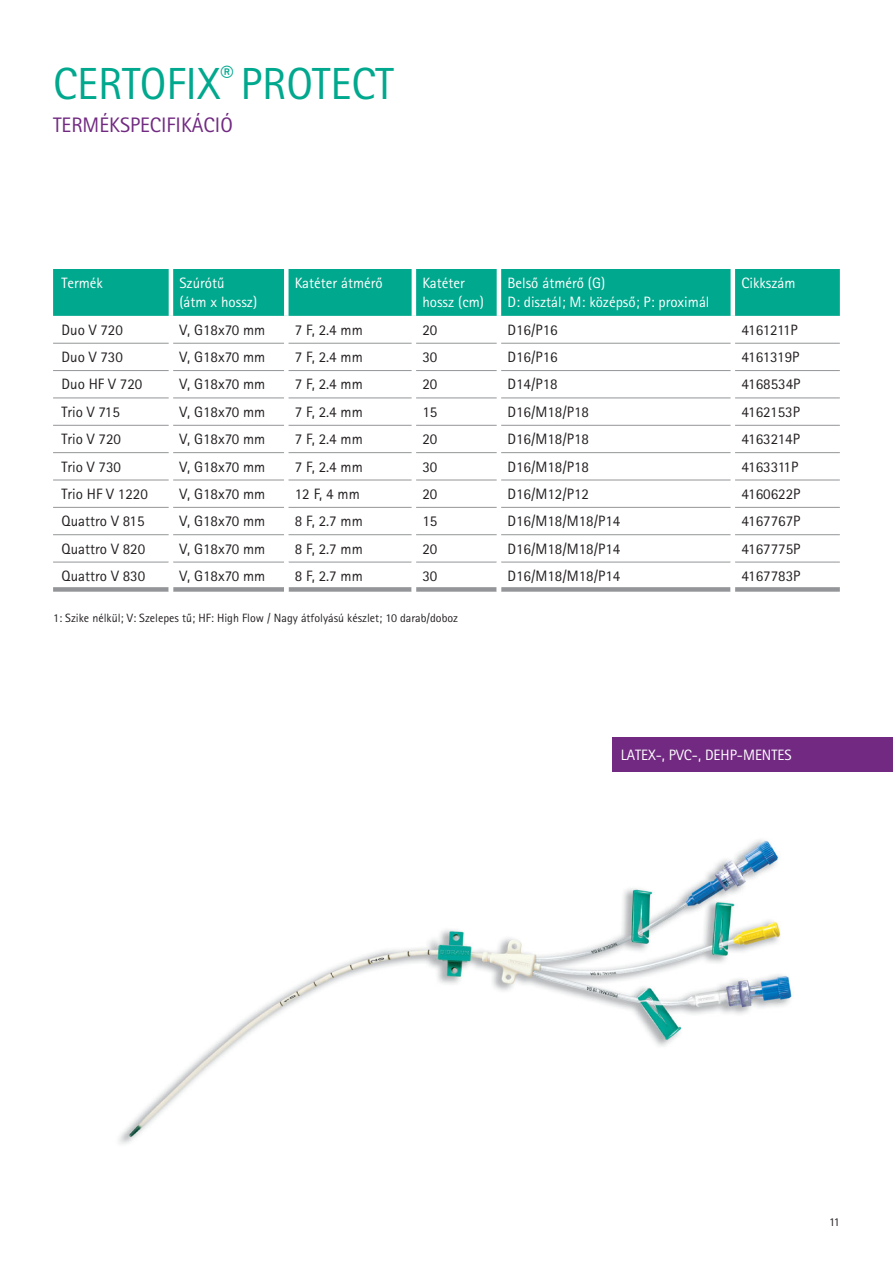
<style>
.page{position:relative;width:893px;height:1263px;background:#fff}
.page>*{position:absolute;margin:0;border:0;box-sizing:border-box;transform-origin:0 0}
.t1{font:45px "Rotis Sans Serif Pro";color:#00a88e}
.t2{font:21px "Rotis Sans Serif Pro";color:#712981}
.t3{font:15px "Rotis Sans Serif Pro";color:#231f20}
.t4{font:15px/19.5px "Rotis Sans Serif Pro";color:#fff}
.t5{font:15px "Rotis Sans Serif Pro";letter-spacing:-.035em;color:#231f20}
.t6{font:12px "Rotis Sans Serif Pro";color:#231f20}
</style>
<div class="page">
<div style="left:53px;top:269px;width:787px;height:47px;background:#00a88e"></div>
<hr style="left:169px;top:269px;width:4px;height:47px;background:#fff">
<hr style="left:284px;top:269px;width:4px;height:47px;background:#fff">
<hr style="left:412px;top:269px;width:4px;height:47px;background:#fff">
<hr style="left:497px;top:269px;width:4px;height:47px;background:#fff">
<hr style="left:53px;top:343px;width:116px;height:1px;background:#939598">
<hr style="left:173px;top:343px;width:111px;height:1px;background:#939598">
<hr style="left:288px;top:343px;width:124px;height:1px;background:#939598">
<hr style="left:416px;top:343px;width:81px;height:1px;background:#939598">
<hr style="left:501px;top:343px;width:229px;height:1px;background:#939598">
<hr style="left:735px;top:343px;width:105px;height:1px;background:#939598">
<hr style="left:53px;top:370px;width:116px;height:1px;background:#939598">
<hr style="left:173px;top:370px;width:111px;height:1px;background:#939598">
<hr style="left:288px;top:370px;width:124px;height:1px;background:#939598">
<hr style="left:416px;top:370px;width:81px;height:1px;background:#939598">
<hr style="left:501px;top:370px;width:229px;height:1px;background:#939598">
<hr style="left:735px;top:370px;width:105px;height:1px;background:#939598">
<hr style="left:53px;top:398px;width:116px;height:1px;background:#939598">
<hr style="left:173px;top:398px;width:111px;height:1px;background:#939598">
<hr style="left:288px;top:398px;width:124px;height:1px;background:#939598">
<hr style="left:416px;top:398px;width:81px;height:1px;background:#939598">
<hr style="left:501px;top:398px;width:229px;height:1px;background:#939598">
<hr style="left:735px;top:398px;width:105px;height:1px;background:#939598">
<hr style="left:53px;top:425px;width:116px;height:1px;background:#939598">
<hr style="left:173px;top:425px;width:111px;height:1px;background:#939598">
<hr style="left:288px;top:425px;width:124px;height:1px;background:#939598">
<hr style="left:416px;top:425px;width:81px;height:1px;background:#939598">
<hr style="left:501px;top:425px;width:229px;height:1px;background:#939598">
<hr style="left:735px;top:425px;width:105px;height:1px;background:#939598">
<hr style="left:53px;top:452px;width:116px;height:1px;background:#939598">
<hr style="left:173px;top:452px;width:111px;height:1px;background:#939598">
<hr style="left:288px;top:452px;width:124px;height:1px;background:#939598">
<hr style="left:416px;top:452px;width:81px;height:1px;background:#939598">
<hr style="left:501px;top:452px;width:229px;height:1px;background:#939598">
<hr style="left:735px;top:452px;width:105px;height:1px;background:#939598">
<hr style="left:53px;top:480px;width:116px;height:1px;background:#939598">
<hr style="left:173px;top:480px;width:111px;height:1px;background:#939598">
<hr style="left:288px;top:480px;width:124px;height:1px;background:#939598">
<hr style="left:416px;top:480px;width:81px;height:1px;background:#939598">
<hr style="left:501px;top:480px;width:229px;height:1px;background:#939598">
<hr style="left:735px;top:480px;width:105px;height:1px;background:#939598">
<hr style="left:53px;top:507px;width:116px;height:1px;background:#939598">
<hr style="left:173px;top:507px;width:111px;height:1px;background:#939598">
<hr style="left:288px;top:507px;width:124px;height:1px;background:#939598">
<hr style="left:416px;top:507px;width:81px;height:1px;background:#939598">
<hr style="left:501px;top:507px;width:229px;height:1px;background:#939598">
<hr style="left:735px;top:507px;width:105px;height:1px;background:#939598">
<hr style="left:53px;top:534px;width:116px;height:1px;background:#939598">
<hr style="left:173px;top:534px;width:111px;height:1px;background:#939598">
<hr style="left:288px;top:534px;width:124px;height:1px;background:#939598">
<hr style="left:416px;top:534px;width:81px;height:1px;background:#939598">
<hr style="left:501px;top:534px;width:229px;height:1px;background:#939598">
<hr style="left:735px;top:534px;width:105px;height:1px;background:#939598">
<hr style="left:53px;top:562px;width:116px;height:1px;background:#939598">
<hr style="left:173px;top:562px;width:111px;height:1px;background:#939598">
<hr style="left:288px;top:562px;width:124px;height:1px;background:#939598">
<hr style="left:416px;top:562px;width:81px;height:1px;background:#939598">
<hr style="left:501px;top:562px;width:229px;height:1px;background:#939598">
<hr style="left:735px;top:562px;width:105px;height:1px;background:#939598">
<div style="left:730px;top:269px;width:5px;height:47px;background:#fff"></div>
<div style="left:53px;top:587px;width:116px;height:5px;background:#939598"></div>
<div style="left:173px;top:587px;width:111px;height:5px;background:#939598"></div>
<div style="left:288px;top:587px;width:124px;height:5px;background:#939598"></div>
<div style="left:416px;top:587px;width:81px;height:5px;background:#939598"></div>
<div style="left:501px;top:587px;width:229px;height:5px;background:#939598"></div>
<div style="left:735px;top:587px;width:105px;height:5px;background:#939598"></div>
<img style="left:118px;top:839px;width:675px;height:305px">
<div style="left:612px;top:738px;width:281px;height:34px;background:#712981"></div>
<h1 class="t1" style="left:53px;top:67px;width:342px">CERTOFIX<sup>®</sup> PROTECT</h1>
<h2 class="t2" style="left:53px;top:117px;width:181px">TERMÉKSPECIFIKÁCIÓ</h2>
<p class="t4" style="left:62px;top:274px;width:43px">Termék</p>
<p class="t4" style="left:179px;top:274px;width:79px">Szúrótű<br>(átm x hossz)</p>
<p class="t4" style="left:295px;top:274px;width:90px">Katéter átmérő</p>
<p class="t4" style="left:422px;top:274px;width:63px">Katéter hossz (cm)</p>
<p class="t4" style="left:507px;top:274px;width:204px">Belső átmérő (G)<br>D: disztál; M: középső; P: proximál</p>
<p class="t4" style="left:741px;top:274px;width:56px">Cikkszám</p>
<p class="t3" style="left:62px;top:324px;width:63px">Duo V 720</p>
<p class="t3" style="left:179px;top:324px;width:87px">V, G18x70 mm</p>
<p class="t3" style="left:295px;top:324px;width:70px">7 F, 2.4 mm</p>
<p class="t3" style="left:422px;top:324px;width:16px">20</p>
<p class="t3" style="left:507px;top:324px;width:52px">D16/P16</p>
<p class="t5" style="left:741px;top:324px;width:58px">4161211P</p>
<p class="t3" style="left:62px;top:351px;width:63px">Duo V 730</p>
<p class="t3" style="left:179px;top:351px;width:87px">V, G18x70 mm</p>
<p class="t3" style="left:295px;top:351px;width:70px">7 F, 2.4 mm</p>
<p class="t3" style="left:422px;top:351px;width:16px">30</p>
<p class="t3" style="left:507px;top:351px;width:52px">D16/P16</p>
<p class="t3" style="left:741px;top:351px;width:60px">4161319P</p>
<p class="t3" style="left:62px;top:379px;width:82px">Duo HF V 720</p>
<p class="t3" style="left:179px;top:379px;width:87px">V, G18x70 mm</p>
<p class="t3" style="left:295px;top:379px;width:70px">7 F, 2.4 mm</p>
<p class="t3" style="left:422px;top:379px;width:16px">20</p>
<p class="t3" style="left:507px;top:379px;width:52px">D14/P18</p>
<p class="t3" style="left:741px;top:379px;width:61px">4168534P</p>
<p class="t3" style="left:62px;top:406px;width:60px">Trio V 715</p>
<p class="t3" style="left:179px;top:406px;width:87px">V, G18x70 mm</p>
<p class="t3" style="left:295px;top:406px;width:70px">7 F, 2.4 mm</p>
<p class="t3" style="left:422px;top:406px;width:16px">15</p>
<p class="t3" style="left:507px;top:406px;width:83px">D16/M18/P18</p>
<p class="t3" style="left:741px;top:406px;width:60px">4162153P</p>
<p class="t3" style="left:62px;top:433px;width:61px">Trio V 720</p>
<p class="t3" style="left:179px;top:433px;width:87px">V, G18x70 mm</p>
<p class="t3" style="left:295px;top:433px;width:70px">7 F, 2.4 mm</p>
<p class="t3" style="left:422px;top:433px;width:16px">20</p>
<p class="t3" style="left:507px;top:433px;width:83px">D16/M18/P18</p>
<p class="t3" style="left:741px;top:433px;width:60px">4163214P</p>
<p class="t3" style="left:62px;top:461px;width:61px">Trio V 730</p>
<p class="t3" style="left:179px;top:461px;width:87px">V, G18x70 mm</p>
<p class="t3" style="left:295px;top:461px;width:70px">7 F, 2.4 mm</p>
<p class="t3" style="left:422px;top:461px;width:16px">30</p>
<p class="t3" style="left:507px;top:461px;width:83px">D16/M18/P18</p>
<p class="t3" style="left:741px;top:461px;width:58px">4163311P</p>
<p class="t3" style="left:62px;top:488px;width:88px">Trio HF V 1220</p>
<p class="t3" style="left:179px;top:488px;width:87px">V, G18x70 mm</p>
<p class="t3" style="left:295px;top:488px;width:66px">12 F, 4 mm</p>
<p class="t3" style="left:422px;top:488px;width:16px">20</p>
<p class="t3" style="left:507px;top:488px;width:83px">D16/M12/P12</p>
<p class="t3" style="left:741px;top:488px;width:61px">4160622P</p>
<p class="t3" style="left:62px;top:515px;width:85px">Quattro V 815</p>
<p class="t3" style="left:179px;top:515px;width:87px">V, G18x70 mm</p>
<p class="t3" style="left:295px;top:515px;width:70px">8 F, 2.7 mm</p>
<p class="t3" style="left:422px;top:515px;width:16px">15</p>
<p class="t3" style="left:507px;top:515px;width:115px">D16/M18/M18/P14</p>
<p class="t3" style="left:741px;top:515px;width:61px">4167767P</p>
<p class="t3" style="left:62px;top:543px;width:85px">Quattro V 820</p>
<p class="t3" style="left:179px;top:543px;width:87px">V, G18x70 mm</p>
<p class="t3" style="left:295px;top:543px;width:70px">8 F, 2.7 mm</p>
<p class="t3" style="left:422px;top:543px;width:16px">20</p>
<p class="t3" style="left:507px;top:543px;width:115px">D16/M18/M18/P14</p>
<p class="t3" style="left:741px;top:543px;width:61px">4167775P</p>
<p class="t3" style="left:62px;top:570px;width:85px">Quattro V 830</p>
<p class="t3" style="left:179px;top:570px;width:87px">V, G18x70 mm</p>
<p class="t3" style="left:295px;top:570px;width:70px">8 F, 2.7 mm</p>
<p class="t3" style="left:422px;top:570px;width:16px">30</p>
<p class="t3" style="left:507px;top:570px;width:115px">D16/M18/M18/P14</p>
<p class="t3" style="left:741px;top:570px;width:61px">4167783P</p>
<p class="t6" style="left:53px;top:614px;width:406px">1: Szike nélkül; V: Szelepes tű; HF: High Flow / Nagy átfolyású készlet; 10 darab/doboz</p>
<p class="t4" style="left:621px;top:746px;width:172px">LATEX-, PVC-, DEHP-MENTES</p>
<p class="t6" style="left:829px;top:1218px;width:12px">11</p>
</div>
